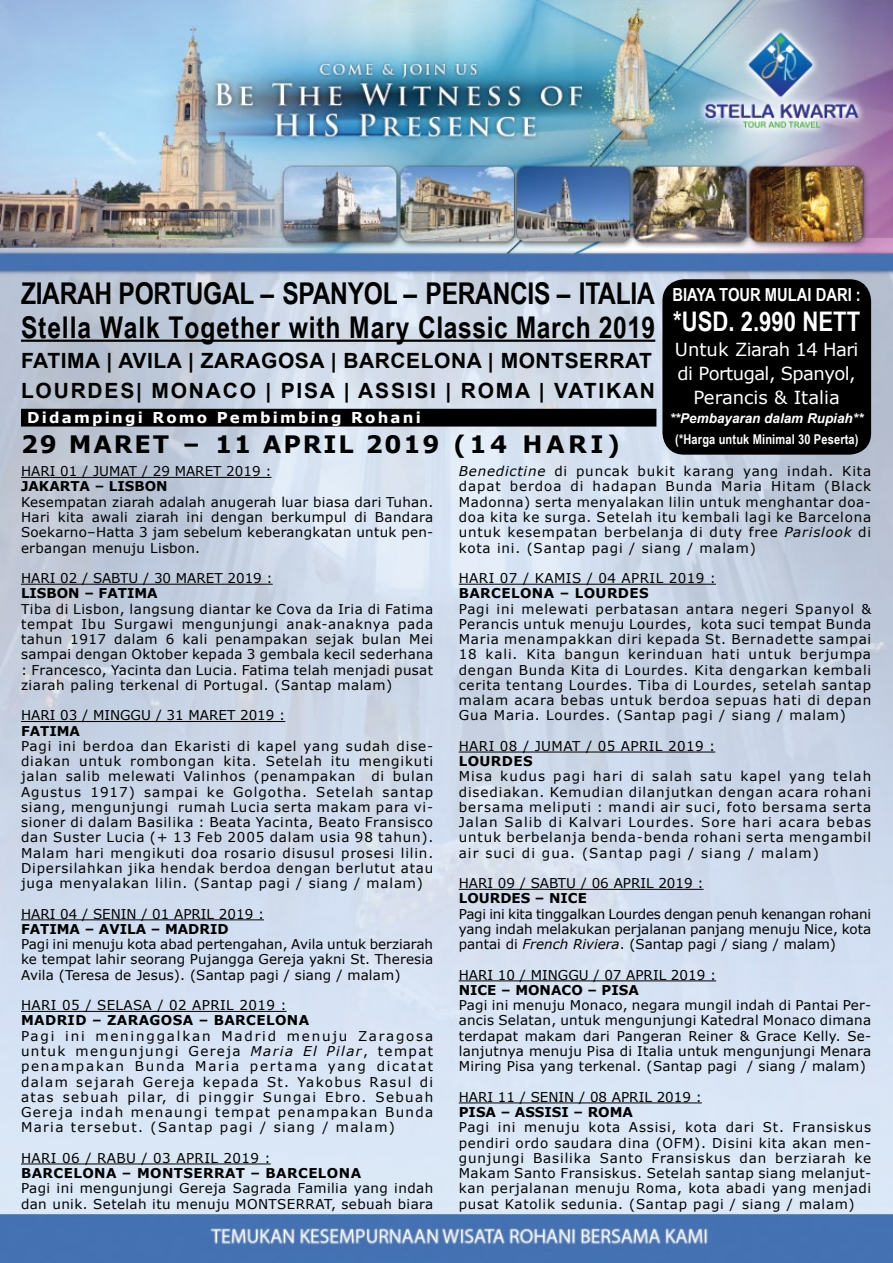
<style>
.page{position:relative;width:893px;height:1263px;background:#fff}
.page>*{position:absolute;margin:0;border:0;box-sizing:border-box;transform-origin:0 0}
.t1{font:700 30px/33.2px "Arial Narrow";letter-spacing:.02em;color:#000}
.t2{font:700 27px "Arial Narrow";color:#fff}
.t3{font:700 24px "Verdana";letter-spacing:.075em;color:#000}
.t4{font:700 21px/30px "Arial";letter-spacing:.025em;color:#000}
.t5{font:18px/24px "Verdana";letter-spacing:-.03em;color:#fff;text-align:center}
.t6{font:700 18px "Arial Narrow";color:#fff}
.t7{font:700 15px "Verdana";letter-spacing:.145em;color:#fff}
.t8{font:13.5px/15.3px "Verdana";letter-spacing:.03em;color:#000;text-align:justify}
.t9{font:13.5px "Verdana";color:#000}
.t10{font:700 13.5px "Verdana";color:#000}
.t11{font:700 13.5px "Verdana";letter-spacing:.03em;color:#000}
.t12{font:700 13.5px "Arial Narrow";letter-spacing:.01em;color:#fff}
.t13{font:italic 700 13.5px "Arial";color:#fff}
.s1{font-style:italic}
</style>
<div class="page">
<img style="left:0;top:0;width:893px;height:1263px">
<div style="left:664px;top:281px;width:206px;height:172px;background:#000;border-radius:20px"></div>
<div style="left:662px;top:279px;width:209px;height:176px;border:3px solid #000;border-radius:20px"></div>
<div style="left:22px;top:410px;width:634px;height:16px;background:#000"></div>
<div style="left:21px;top:409px;width:635px;height:18px;border:2px solid #000"></div>
<hr style="left:21px;top:340px;width:634px;height:2px;background:#000">
<hr style="left:21px;top:477px;width:250px;height:1px;background:#000">
<hr style="left:21px;top:584px;width:252px;height:1px;background:#000">
<hr style="left:21px;top:721px;width:264px;height:1px;background:#000">
<hr style="left:21px;top:919px;width:243px;height:1px;background:#000">
<hr style="left:21px;top:1011px;width:266px;height:1px;background:#000">
<hr style="left:21px;top:1163px;width:250px;height:1px;background:#000">
<hr style="left:459px;top:584px;width:257px;height:1px;background:#000">
<hr style="left:459px;top:752px;width:256px;height:1px;background:#000">
<hr style="left:459px;top:889px;width:245px;height:1px;background:#000">
<hr style="left:459px;top:980px;width:257px;height:1px;background:#000">
<hr style="left:459px;top:1102px;width:243px;height:1px;background:#000">
<h1 class="t1" style="left:21px;top:276px;width:636px">ZIARAH PORTUGAL – SPANYOL – PERANCIS – ITALIA<br>Stella Walk Together with Mary Classic March 2019</h1>
<h3 class="t4" style="left:21px;top:346px;width:636px">FATIMA | AVILA | ZARAGOSA | BARCELONA | MONTSERRAT<br>LOURDES| MONACO | PISA | ASSISI | ROMA | VATIKAN</h3>
<h3 class="t5" style="left:675px;top:337px;width:185px">Untuk Ziarah 14 Hari di Portugal, Spanyol,<br>Perancis &amp; Italia</h3>
<h3 class="t6" style="left:672px;top:281px;width:190px">BIAYA TOUR MULAI DARI :</h3>
<h2 class="t2" style="left:673px;top:301px;width:189px">*USD. 2.990 NETT</h2>
<p class="t7" style="left:27px;top:408px;width:395px">Didampingi Romo Pembimbing Rohani</p>
<p class="t13" style="left:670px;top:410px;width:195px">**Pembayaran dalam Rupiah**</p>
<h3 class="t3" style="left:21px;top:429px;width:601px">29 MARET – 11 APRIL 2019 (14 HARI)</h3>
<p class="t12" style="left:675px;top:429px;width:185px">(*Harga untuk Minimal 30 Peserta)</p>
<p class="t9" style="left:21px;top:463px;width:252px">HARI 01 / JUMAT / 29 MARET 2019 :</p>
<p class="t10" style="left:21px;top:478px;width:148px">JAKARTA – LISBON</p>
<p class="t8" style="left:21px;top:494px;width:414px">Kesempatan ziarah adalah anugerah luar biasa dari Tuhan.<br>Hari kita awali ziarah ini dengan berkumpul di Bandara Soekarno–Hatta 3 jam sebelum keberangkatan untuk pen&shy;erbangan menuju Lisbon.</p>
<p class="t9" style="left:21px;top:569px;width:253px">HARI 02 / SABTU / 30 MARET 2019 :</p>
<p class="t10" style="left:21px;top:585px;width:138px">LISBON – FATIMA</p>
<p class="t8" style="left:21px;top:600px;width:414px">Tiba di Lisbon, langsung diantar ke Cova da Iria di Fatima tempat Ibu Surgawi mengunjungi anak-anaknya pada tahun 1917 dalam 6 kali penampakan sejak bulan Mei sampai dengan Oktober kepada 3 gembala kecil sederhana : Francesco, Yacinta dan Lucia. Fatima telah menjadi pusat ziarah paling terkenal di Portugal. (Santap malam)</p>
<p class="t9" style="left:21px;top:707px;width:266px">HARI 03 / MINGGU / 31 MARET 2019 :</p>
<p class="t10" style="left:21px;top:722px;width:61px">FATIMA</p>
<p class="t8" style="left:21px;top:738px;width:414px">Pagi ini berdoa dan Ekaristi di kapel yang sudah dise&shy;diakan untuk rombongan kita. Setelah itu mengikuti jalan salib melewati Valinhos (penampakan di bulan Agustus 1917) sampai ke Golgotha. Setelah santap siang, mengunjungi rumah Lucia serta makam para vi&shy;sioner di dalam Basilika : Beata Yacinta, Beato Fransisco dan Suster Lucia (+ 13 Feb 2005 dalam usia 98 tahun).<br>Malam hari mengikuti doa rosario disusul prosesi lilin.<br>Dipersilahkan jika hendak berdoa dengan berlutut atau juga menyalakan lilin. (Santap pagi / siang / malam)</p>
<p class="t9" style="left:21px;top:905px;width:245px">HARI 04 / SENIN / 01 APRIL 2019 :</p>
<p class="t10" style="left:21px;top:920px;width:209px">FATIMA – AVILA – MADRID</p>
<p class="t8" style="left:21px;top:936px;width:414px">Pagi ini menuju kota abad pertengahan, Avila untuk berziarah ke tempat lahir seorang Pujangga Gereja yakni St. Theresia Avila (Teresa de Jesus). (Santap pagi / siang / malam)</p>
<p class="t8" style="left:21px;top:997px;width:267px">HARI 05 / SELASA / 02 APRIL 2019 :</p>
<p class="t11" style="left:21px;top:1012px;width:290px">MADRID – ZARAGOSA – BARCELONA</p>
<p class="t8" style="left:21px;top:1028px;width:414px">Pagi ini meninggalkan Madrid menuju Zaragosa untuk mengunjungi Gereja <span class="s1">Maria El Pilar</span>, tempat penampakan Bunda Maria pertama yang dicatat dalam sejarah Gereja kepada St. Yakobus Rasul di atas sebuah pilar, di pinggir Sungai Ebro. Sebuah Gereja indah menaungi tempat penampakan Bunda Maria tersebut. (Santap pagi / siang / malam)</p>
<p class="t8" style="left:21px;top:1150px;width:251px">HARI 06 / RABU / 03 APRIL 2019 :</p>
<p class="t11" style="left:21px;top:1164px;width:342px">BARCELONA – MONTSERRAT – BARCELONA</p>
<p class="t8" style="left:21px;top:1180px;width:414px">Pagi ini mengunjungi Gereja Sagrada Familia yang indah dan unik. Setelah itu menuju MONTSERRAT, sebuah biara</p>
<p class="t8" style="left:459px;top:463px;width:414px"><span class="s1">Benedictine</span> di puncak bukit karang yang indah. Kita dapat berdoa di hadapan Bunda Maria Hitam (Black Madonna) serta menyalakan lilin untuk menghantar doa&shy;doa kita ke surga. Setelah itu kembali lagi ke Barcelona untuk kesempatan berbelanja di duty free <span class="s1">Parislook</span> di kota ini. (Santap pagi / siang / malam)</p>
<p class="t8" style="left:459px;top:570px;width:259px">HARI 07 / KAMIS / 04 APRIL 2019 :</p>
<p class="t11" style="left:459px;top:585px;width:192px">BARCELONA – LOURDES</p>
<p class="t8" style="left:459px;top:600px;width:414px">Pagi ini melewati perbatasan antara negeri Spanyol &amp; Perancis untuk menuju Lourdes, kota suci tempat Bunda Maria menampakkan diri kepada St. Bernadette sampai 18 kali. Kita bangun kerinduan hati untuk berjumpa dengan Bunda Kita di Lourdes. Kita dengarkan kembali cerita tentang Lourdes. Tiba di Lourdes, setelah santap malam acara bebas untuk berdoa sepuas hati di depan Gua Maria. Lourdes. (Santap pagi / siang / malam)</p>
<p class="t8" style="left:459px;top:738px;width:258px">HARI 08 / JUMAT / 05 APRIL 2019 :</p>
<p class="t11" style="left:459px;top:753px;width:76px">LOURDES</p>
<p class="t8" style="left:459px;top:768px;width:414px">Misa kudus pagi hari di salah satu kapel yang telah disediakan. Kemudian dilanjutkan dengan acara rohani bersama meliputi : mandi air suci, foto bersama serta Jalan Salib di Kalvari Lourdes. Sore hari acara bebas untuk berbelanja benda-benda rohani serta mengambil air suci di gua. (Santap pagi / siang / malam)</p>
<p class="t9" style="left:459px;top:875px;width:246px">HARI 09 / SABTU / 06 APRIL 2019 :</p>
<p class="t10" style="left:459px;top:890px;width:130px">LOURDES – NICE</p>
<p class="t8" style="left:459px;top:906px;width:414px">Pagi ini kita tinggalkan Lourdes dengan penuh kenangan rohani yang indah melakukan perjalanan panjang menuju Nice, kota pantai di <span class="s1">French Riviera</span>. (Santap pagi / siang / malam)</p>
<p class="t9" style="left:459px;top:966px;width:259px">HARI 10 / MINGGU / 07 APRIL 2019 :</p>
<p class="t10" style="left:459px;top:981px;width:182px">NICE – MONACO – PISA</p>
<p class="t8" style="left:459px;top:997px;width:414px">Pagi ini menuju Monaco, negara mungil indah di Pantai Per&shy;ancis Selatan, untuk mengunjungi Katedral Monaco dimana terdapat makam dari Pangeran Reiner &amp; Grace Kelly. Se&shy;lanjutnya menuju Pisa di Italia untuk mengunjungi Menara Miring Pisa yang terkenal. (Santap pagi / siang / malam)</p>
<p class="t9" style="left:459px;top:1088px;width:245px">HARI 11 / SENIN / 08 APRIL 2019 :</p>
<p class="t10" style="left:459px;top:1103px;width:176px">PISA – ASSISI – ROMA</p>
<p class="t8" style="left:459px;top:1119px;width:414px">Pagi ini menuju kota Assisi, kota dari St. Fransiskus pendiri ordo saudara dina (OFM). Disini kita akan men&shy;gunjungi Basilika Santo Fransiskus dan berziarah ke Makam Santo Fransiskus. Setelah santap siang melanjut&shy;kan perjalanan menuju Roma, kota abadi yang menjadi pusat Katolik sedunia. (Santap pagi / siang / malam)</p>
</div>
